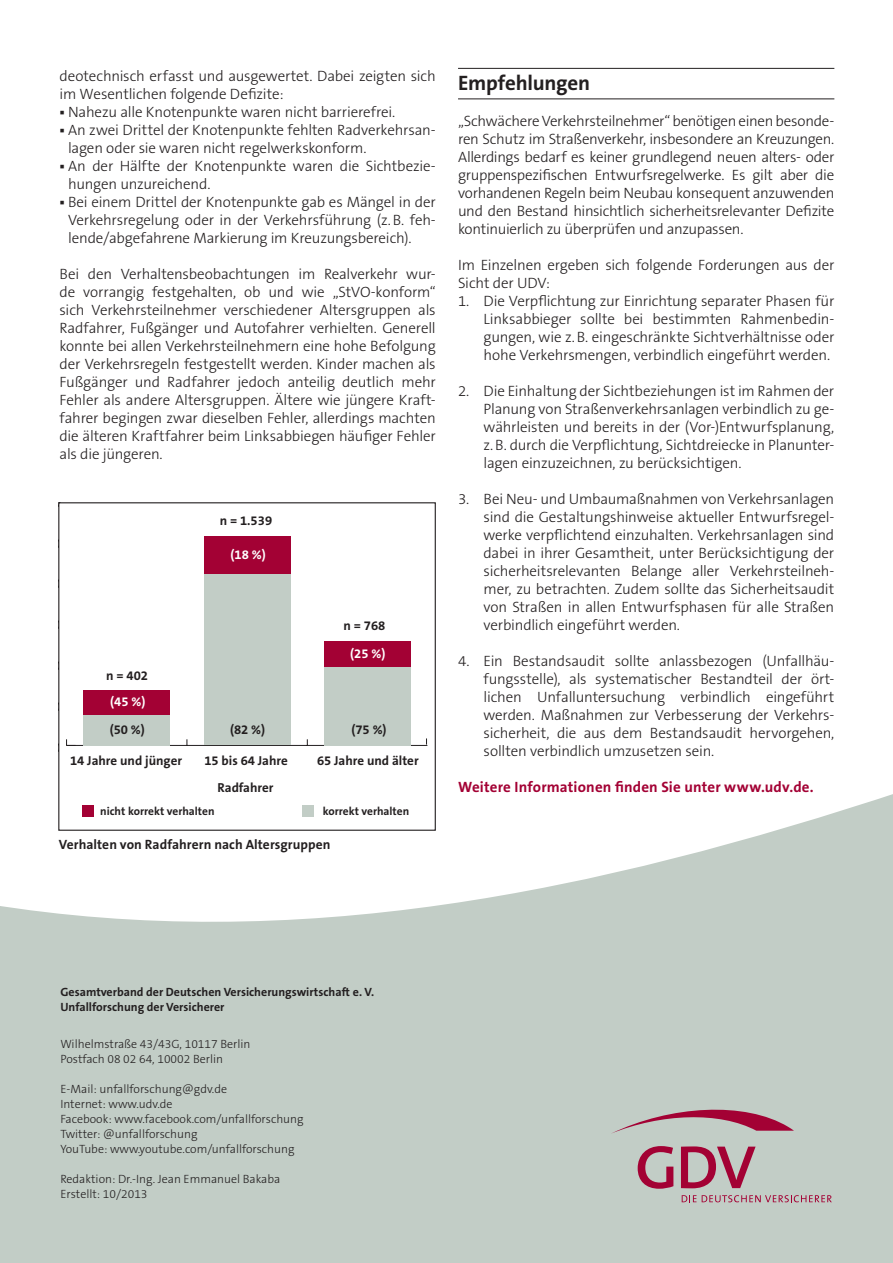
<style>
.page{position:relative;width:893px;height:1263px;background:#fff}
.page>*{position:absolute;margin:0;border:0;box-sizing:border-box;transform-origin:0 0}
.t1{font:700 21px "The Sans B7";letter-spacing:-.01em;color:#231f20}
.t2{font:300 15px/18px "The Sans B3";letter-spacing:-.015em;color:#231f20;text-align:justify}
.t3{font:700 15px "The Sans B7";letter-spacing:.01em;color:#a30134}
.t4{font:700 13.5px "The Sans B7";letter-spacing:.005em;color:#231f20}
.t5{font:700 13.05px "The Sans B7";color:#231f20}
.t6{font:700 13.05px "The Sans B7";color:#fff}
.t7{font:300 12px/15px "The Sans B3";color:#231f20}
.t8{font:700 12px/15px "The Sans B7";color:#231f20}
.t9{font:700 11.4px "The Sans B7";color:#231f20}
</style>
<div class="page">
<svg style="left:0;top:794px;width:893px;height:469px;fill:#c2cdc6"></svg>
<svg style="left:682px;top:1195px;width:14px;height:7px"></svg>
<svg style="left:702px;top:1195px;width:130px;height:7px"></svg>
<svg style="left:611px;top:1110px;width:183px;height:24px;background:#b8919b"></svg>
<svg style="left:638px;top:1146px;width:35px;height:43px;background:#b47385"></svg>
<svg style="left:681px;top:1146px;width:75px;height:42px;background:#b47687"></svg>
<hr style="left:458px;top:68px;width:376px;height:1px;background:#231f20">
<hr style="left:458px;top:99px;width:376px;height:1px;background:#231f20">
<hr style="left:67px;top:745px;width:361px;height:1px;background:#231f20">
<div style="left:83px;top:691px;width:87px;height:24px;background:#a30134"></div>
<div style="left:204px;top:536px;width:86px;height:38px;background:#a30134"></div>
<div style="left:324px;top:641px;width:87px;height:26px;background:#a30134"></div>
<div style="left:83px;top:715px;width:87px;height:30px;background:#c2cdc6"></div>
<div style="left:204px;top:574px;width:86px;height:171px;background:#c2cdc6"></div>
<div style="left:324px;top:667px;width:87px;height:78px;background:#c2cdc6"></div>
<div style="left:83px;top:805px;width:11px;height:11px;background:#a30134"></div>
<div style="left:302px;top:805px;width:12px;height:11px;background:#c2cdc6"></div>
<svg style="left:66px;top:739px;width:10px;height:7px"></svg>
<div style="left:58px;top:502px;width:378px;height:329px;border:1px solid #231f20"></div>
<p class="t2" style="left:60px;top:68px;width:378px">deotechnisch erfasst und ausgewertet. Dabei zeigten sich</p>
<p class="t2" style="left:60px;top:86px;width:225px">im Wesentlichen folgende Defizite:</p>
<p class="t2" style="left:68px;top:104px;width:329px">Nahezu alle Knotenpunkte waren nicht barrierefrei.</p>
<p class="t2" style="left:68px;top:122px;width:369px">An zwei Drittel der Knotenpunkte fehlten Radverkehrsan-</p>
<p class="t2" style="left:68px;top:140px;width:300px">lagen oder sie waren nicht regelwerkskonform.</p>
<p class="t2" style="left:68px;top:158px;width:369px">An der Hälfte der Knotenpunkte waren die Sichtbezie-</p>
<p class="t2" style="left:68px;top:176px;width:144px">hungen unzureichend.</p>
<p class="t2" style="left:68px;top:194px;width:369px">Bei einem Drittel der Knotenpunkte gab es Mängel in der</p>
<p class="t2" style="left:68px;top:212px;width:369px">Verkehrsregelung oder in der Verkehrsführung (z.B. feh-</p>
<p class="t2" style="left:68px;top:230px;width:345px">lende/abgefahrene Markierung im Kreuzungsbereich).</p>
<p class="t2" style="left:60px;top:266px;width:378px">Bei den Verhaltensbeobachtungen im Realverkehr wur&shy;de vorrangig festgehalten, ob und wie „StVO-konform“ sich Verkehrsteilnehmer verschiedener Altersgruppen als Radfahrer, Fußgänger und Autofahrer verhielten. Generell konnte bei allen Verkehrsteilnehmern eine hohe Befolgung der Verkehrsregeln festgestellt werden. Kinder machen als Fußgänger und Radfahrer jedoch anteilig deutlich mehr Fehler als andere Altersgruppen. Ältere wie jüngere Kraft&shy;fahrer begingen zwar dieselben Fehler, allerdings machten die älteren Kraftfahrer beim Linksabbiegen häufiger Fehler als die jüngeren.</p>
<p class="t5" style="left:220px;top:513px;width:54px">n = 1.539</p>
<p class="t5" style="left:106px;top:669px;width:43px">n = 402</p>
<p class="t6" style="left:110px;top:695px;width:37px">(45 %)</p>
<p class="t6" style="left:231px;top:548px;width:37px">(18 %)</p>
<p class="t5" style="left:344px;top:618px;width:43px">n = 768</p>
<p class="t6" style="left:350px;top:647px;width:37px">(25 %)</p>
<p class="t5" style="left:54px;top:740px;width:9px">0</p>
<p class="t5" style="left:110px;top:722px;width:37px">(50 %)</p>
<p class="t5" style="left:230px;top:722px;width:37px">(82 %)</p>
<p class="t5" style="left:351px;top:722px;width:37px">(75 %)</p>
<p class="t5" style="left:70px;top:753px;width:113px">14 Jahre und jünger</p>
<p class="t5" style="left:204px;top:753px;width:85px">15 bis 64 Jahre</p>
<p class="t5" style="left:317px;top:753px;width:103px">65 Jahre und älter</p>
<p class="t5" style="left:217px;top:781px;width:58px">Radfahrer</p>
<p class="t9" style="left:100px;top:805px;width:116px">nicht korrekt verhalten</p>
<p class="t9" style="left:323px;top:805px;width:88px">korrekt verhalten</p>
<p class="t4" style="left:59px;top:838px;width:273px">Verhalten von Radfahrern nach Altersgruppen</p>
<h1 class="t1" style="left:458px;top:72px;width:134px">Empfehlungen</h1>
<p class="t2" style="left:458px;top:113px;width:378px">„Schwächere Verkehrsteilnehmer“ benötigen einen besonde&shy;ren Schutz im Straßenverkehr, insbesondere an Kreuzungen.<br>Allerdings bedarf es keiner grundlegend neuen alters- oder gruppenspezifischen Entwurfsregelwerke. Es gilt aber die vorhandenen Regeln beim Neubau konsequent anzuwenden und den Bestand hinsichtlich sicherheitsrelevanter Defizite kontinuierlich zu überprüfen und anzupassen.</p>
<p class="t2" style="left:458px;top:257px;width:378px">Im Einzelnen ergeben sich folgende Forderungen aus der<br>Sicht der UDV:</p>
<p class="t2" style="left:484px;top:293px;width:352px;text-indent:-26px">1. Die Verpflichtung zur Einrichtung separater Phasen für Linksabbieger sollte bei bestimmten Rahmenbedin&shy;gungen, wie z.B. eingeschränkte Sichtverhältnisse oder hohe Verkehrsmengen, verbindlich eingeführt werden.</p>
<p class="t2" style="left:484px;top:383px;width:352px;text-indent:-26px">2. Die Einhaltung der Sichtbeziehungen ist im Rahmen der Planung von Straßenverkehrsanlagen verbindlich zu ge&shy;währleisten und bereits in der (Vor-)Entwurfsplanung, z.B. durch die Verpflichtung, Sichtdreiecke in Planunter&shy;lagen einzuzeichnen, zu berücksichtigen.</p>
<p class="t2" style="left:484px;top:491px;width:352px;text-indent:-26px">3. Bei Neu- und Umbaumaßnahmen von Verkehrsanlagen sind die Gestaltungshinweise aktueller Entwurfsregel&shy;werke verpflichtend einzuhalten. Verkehrsanlagen sind dabei in ihrer Gesamtheit, unter Berücksichtigung der sicherheitsrelevanten Belange aller Verkehrsteilneh&shy;mer, zu betrachten. Zudem sollte das Sicherheitsaudit von Straßen in allen Entwurfsphasen für alle Straßen verbindlich eingeführt werden.</p>
<p class="t2" style="left:484px;top:653px;width:352px;text-indent:-26px">4. Ein Bestandsaudit sollte anlassbezogen (Unfallhäu&shy;fungsstelle), als systematischer Bestandteil der ört&shy;lichen Unfalluntersuchung verbindlich eingeführt werden. Maßnahmen zur Verbesserung der Verkehrs&shy;sicherheit, die aus dem Bestandsaudit hervorgehen, sollten verbindlich umzusetzen sein.</p>
<p class="t3" style="left:458px;top:779px;width:357px">Weitere Informationen finden Sie unter www.udv.de.</p>
<p class="t8" style="left:60px;top:985px;width:315px">Gesamtverband der Deutschen Versicherungswirtschaft e. V.<br>Unfallforschung der Versicherer</p>
<p class="t7" style="left:60px;top:1037px;width:191px">Wilhelmstraße 43/43G, 10117 Berlin<br>Postfach 08 02 64, 10002 Berlin</p>
<p class="t7" style="left:60px;top:1082px;width:245px">E-Mail: unfallforschung@gdv.de<br>Internet: www.udv.de<br>Facebook: www.facebook.com/unfallforschung Twitter: @unfallforschung<br>YouTube: www.youtube.com/unfallforschung</p>
<p class="t7" style="left:60px;top:1172px;width:221px">Redaktion: Dr.-Ing. Jean Emmanuel Bakaba<br>Erstellt: 10/2013</p>
</div>
